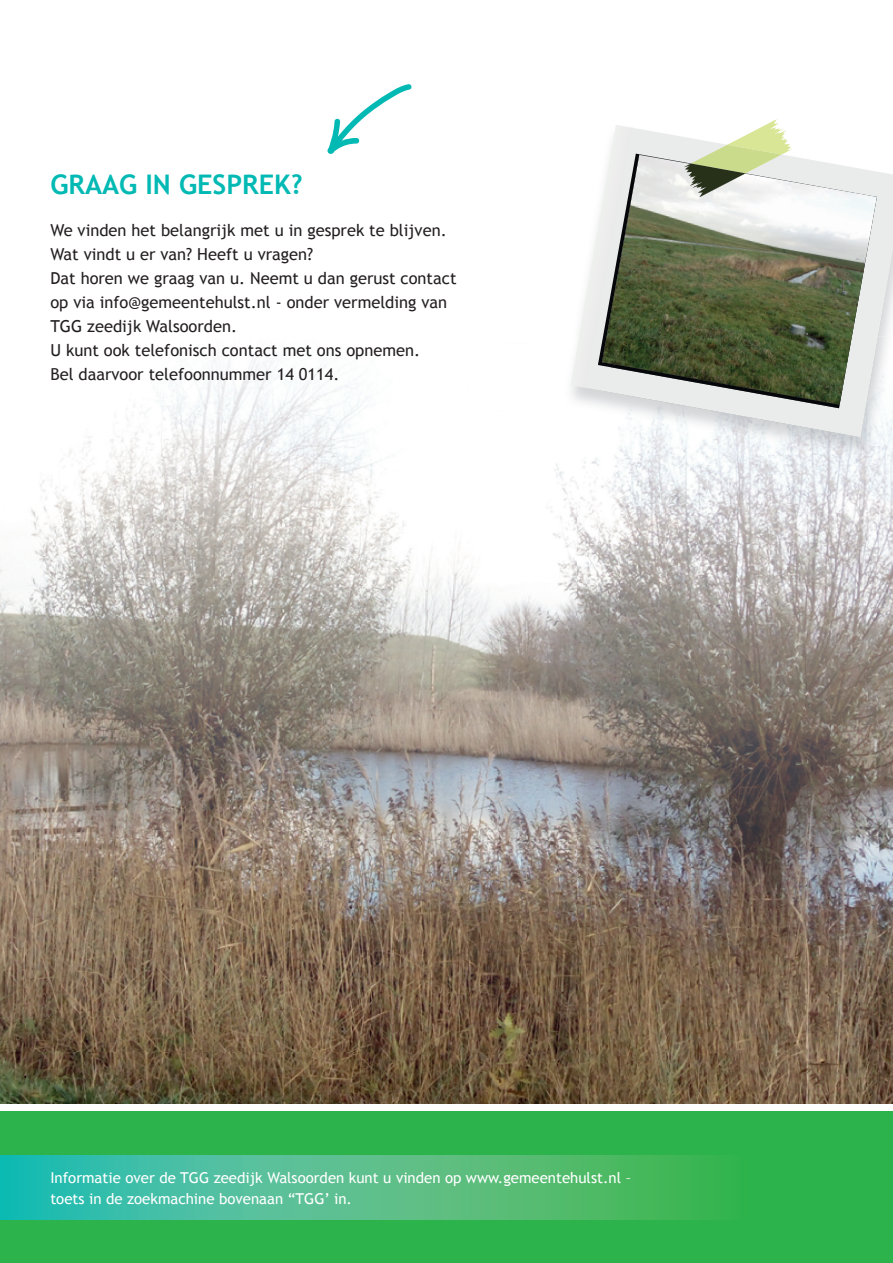
<style>
.page{position:relative;width:893px;height:1263px;background:#fff}
.page>*{position:absolute;margin:0;border:0;box-sizing:border-box;transform-origin:0 0}
.t1{font:700 27px "Trebuchet MS";color:#03b9b4}
.t2{font:16.5px/24px "Trebuchet MS";color:#231f20}
.t3{font:15px/21px "Trebuchet MS";color:#fff}
</style>
<div class="page">
<img style="left:0;top:354px;width:577px;height:750px">
<img style="left:577px;top:459px;width:316px;height:645px">
<img style="left:563px;top:354px;width:330px;height:105px">
<svg style="left:571px;top:125px;width:322px;height:312px"></svg>
<img style="left:840px;top:155px;width:37px;height:250px">
<svg style="left:598px;top:154px;width:242px;height:254px;background:#898f7b"></svg>
<svg style="left:684px;top:119px;width:108px;height:78px"></svg>
<div style="left:0;top:1111px;width:893px;height:152px;background:#2cb34b"></div>
<svg style="left:0;top:1155px;width:707px;height:64px;background:#4abc8a"></svg>
<svg style="left:327px;top:84px;width:85px;height:70px"></svg>
<h1 class="t1" style="left:50px;top:168px;width:254px">GRAAG IN GESPREK?</h1>
<p class="t2" style="left:50px;top:219px;width:408px">We vinden het belangrijk met u in gesprek te blijven.<br>Wat vindt u er van? Heeft u vragen?<br>Dat horen we graag van u. Neemt u dan gerust contact op via info@gemeentehulst.nl - onder vermelding van TGG zeedijk Walsoorden.<br>U kunt ook telefonisch contact met ons opnemen.<br>Bel daarvoor telefoonnummer 14 0114.</p>
<p class="t3" style="left:50px;top:1167px;width:582px">Informatie over de TGG zeedijk Walsoorden kunt u vinden op www.gemeentehulst.nl – toets in de zoekmachine bovenaan “TGG’ in.</p>
</div>
